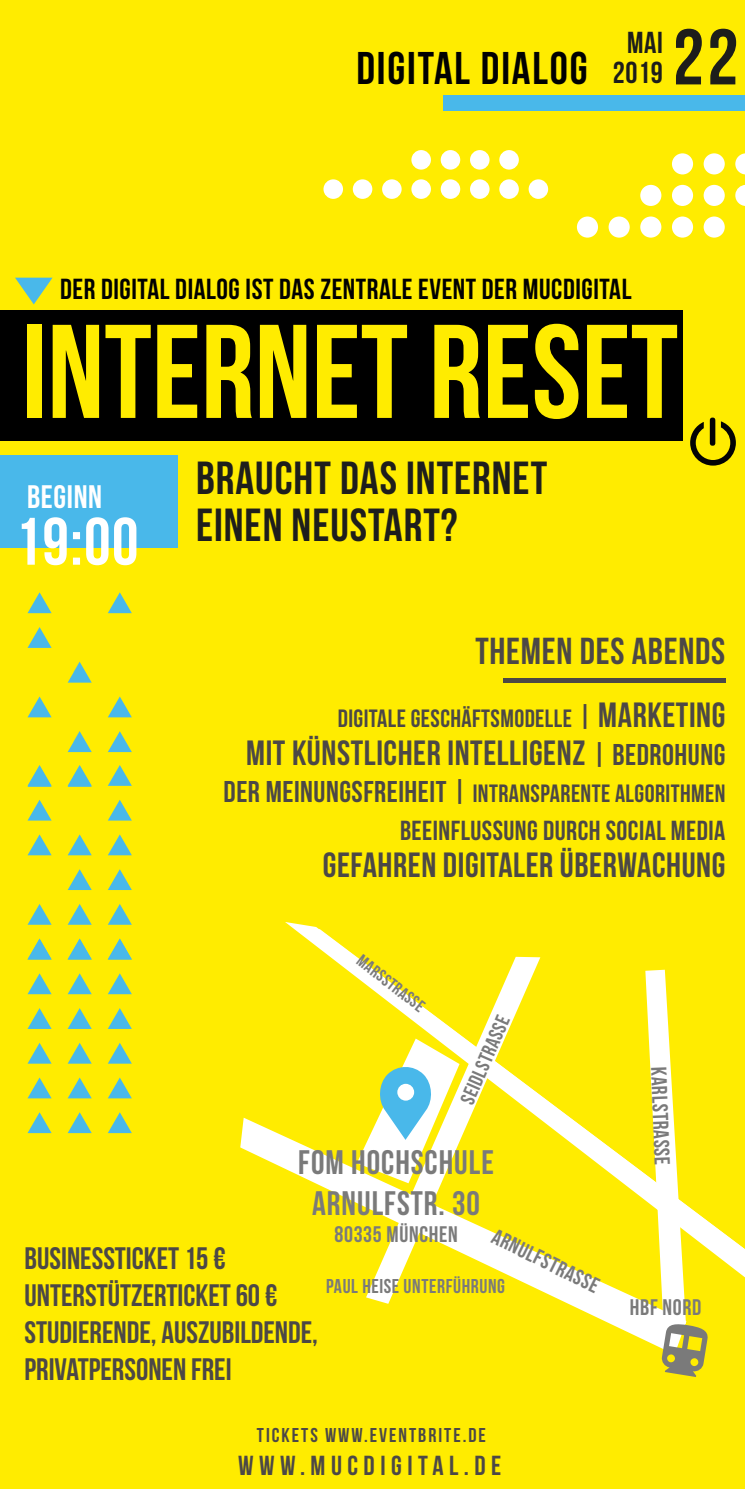
<style>
.page{position:relative;width:745px;height:1489px;background:#fff}
.page>*{position:absolute;margin:0;border:0;box-sizing:border-box;transform-origin:0 0}
.t1{font:133px "Bebas Neue";color:#ffec00}
.t2{font:78.75px "Bebas Neue";color:#1d1d1b}
.t3{font:67px "Bebas Neue";color:#fff}
.t4{font:46.25px/47.5px "Bebas Neue";letter-spacing:.02em;color:#1e1e1c}
.t5{font:45.75px "Bebas Neue";letter-spacing:.04em;color:#010101}
.t6{font:37.5px "Bebas Neue";letter-spacing:.02em;color:#4c4846}
.t7{font:35px "Bebas Neue";letter-spacing:.015em;color:#4c4846}
.t8{font:34px/40.8px "Bebas Neue";letter-spacing:.03em;color:#7a7a7a;text-align:center}
.t9{font:32.5px "Bebas Neue";letter-spacing:.02em;color:#fff}
.t10{font:31px/37.2px "Bebas Neue";color:#4c4846}
.t11{font:30.25px/30.2px "Bebas Neue";letter-spacing:.02em;color:#1d1d1b;text-align:center}
.t12{font:29px "Bebas Neue";letter-spacing:.02em;color:#010101}
.t13{font:27.5px "Bebas Neue";letter-spacing:.015em;color:#4c4846}
.t14{font:27.5px "Bebas Neue";letter-spacing:.2em;color:#4c4846}
.t15{font:25px "Bebas Neue";letter-spacing:.015em;color:#4c4846}
.t16{font:22.5px "Bebas Neue";letter-spacing:.03em;color:#7a7a7a}
.t17{font:21.75px "Bebas Neue";color:#7a7a7a}
.t18{font:20.25px "Bebas Neue";color:#7a7a7a}
.t19{font:20px "Bebas Neue";letter-spacing:.1em;color:#4c4846}
.t20{font:20px "Bebas Neue";letter-spacing:.03em;color:#7a7a7a}
.t21{font:17.25px "Bebas Neue";color:#7a7a7a}
.s1{font-size:30px}
.s2{font-size:35px}
</style>
<div class="page">
<div style="left:0;top:0;width:744px;height:1488px;background:#ffec00"></div>
<div style="left:0;top:310px;width:682px;height:130px;background:#000"></div>
<div style="left:0;top:455px;width:178px;height:93px;background:#49b8ea"></div>
<svg style="left:15px;top:278px;width:37px;height:26px"></svg>
<div style="left:442px;top:95px;width:302px;height:15px;background:#49b8ea"></div>
<div style="left:528px;top:179px;width:20px;height:20px;background:#fff;border-radius:50%"></div>
<div style="left:499px;top:179px;width:19px;height:20px;background:#fff;border-radius:50%"></div>
<div style="left:469px;top:179px;width:20px;height:20px;background:#fff;border-radius:50%"></div>
<div style="left:440px;top:179px;width:20px;height:20px;background:#fff;border-radius:50%"></div>
<div style="left:411px;top:179px;width:19px;height:20px;background:#fff;border-radius:50%"></div>
<div style="left:382px;top:179px;width:19px;height:20px;background:#fff;border-radius:50%"></div>
<div style="left:352px;top:179px;width:20px;height:20px;background:#fff;border-radius:50%"></div>
<div style="left:323px;top:179px;width:20px;height:20px;background:#fff;border-radius:50%"></div>
<div style="left:499px;top:150px;width:19px;height:20px;background:#fff;border-radius:50%"></div>
<div style="left:469px;top:150px;width:20px;height:20px;background:#fff;border-radius:50%"></div>
<div style="left:440px;top:150px;width:20px;height:20px;background:#fff;border-radius:50%"></div>
<div style="left:411px;top:150px;width:19px;height:20px;background:#fff;border-radius:50%"></div>
<div style="left:703px;top:216px;width:21px;height:22px;background:#fff;border-radius:50%"></div>
<div style="left:671px;top:216px;width:21px;height:22px;background:#fff;border-radius:50%"></div>
<div style="left:671px;top:153px;width:21px;height:21px;background:#fff;border-radius:50%"></div>
<div style="left:640px;top:216px;width:21px;height:22px;background:#fff;border-radius:50%"></div>
<div style="left:608px;top:216px;width:21px;height:22px;background:#fff;border-radius:50%"></div>
<div style="left:576px;top:216px;width:21px;height:22px;background:#fff;border-radius:50%"></div>
<svg style="left:734px;top:185px;width:10px;height:21px"></svg>
<svg style="left:734px;top:153px;width:10px;height:21px"></svg>
<div style="left:703px;top:185px;width:21px;height:21px;background:#fff;border-radius:50%"></div>
<div style="left:703px;top:153px;width:21px;height:21px;background:#fff;border-radius:50%"></div>
<div style="left:671px;top:185px;width:21px;height:21px;background:#fff;border-radius:50%"></div>
<div style="left:640px;top:185px;width:21px;height:21px;background:#fff;border-radius:50%"></div>
<svg style="left:240px;top:1117px;width:405px;height:237px;background:#ffee21"></svg>
<svg style="left:285px;top:921px;width:459px;height:357px;fill:#ffec00"></svg>
<svg style="left:356px;top:1038px;width:103px;height:145px"></svg>
<svg style="left:645px;top:969px;width:63px;height:407px"></svg>
<svg style="left:28px;top:973px;width:24px;height:21px"></svg>
<svg style="left:28px;top:1008px;width:24px;height:20px"></svg>
<svg style="left:68px;top:973px;width:24px;height:21px"></svg>
<svg style="left:68px;top:1008px;width:24px;height:20px"></svg>
<svg style="left:28px;top:1042px;width:24px;height:21px"></svg>
<svg style="left:28px;top:1077px;width:24px;height:21px"></svg>
<svg style="left:28px;top:1112px;width:24px;height:21px"></svg>
<svg style="left:68px;top:1042px;width:24px;height:21px"></svg>
<svg style="left:68px;top:1077px;width:24px;height:21px"></svg>
<svg style="left:68px;top:1112px;width:24px;height:21px"></svg>
<svg style="left:108px;top:973px;width:24px;height:21px"></svg>
<svg style="left:108px;top:1008px;width:24px;height:20px"></svg>
<svg style="left:108px;top:1042px;width:24px;height:21px"></svg>
<svg style="left:108px;top:1077px;width:24px;height:21px"></svg>
<svg style="left:108px;top:1112px;width:24px;height:21px"></svg>
<svg style="left:28px;top:799px;width:24px;height:21px"></svg>
<svg style="left:28px;top:834px;width:24px;height:21px"></svg>
<svg style="left:68px;top:834px;width:24px;height:21px"></svg>
<svg style="left:28px;top:903px;width:24px;height:21px"></svg>
<svg style="left:28px;top:938px;width:24px;height:21px"></svg>
<svg style="left:68px;top:869px;width:24px;height:21px"></svg>
<svg style="left:68px;top:903px;width:24px;height:21px"></svg>
<svg style="left:68px;top:938px;width:24px;height:21px"></svg>
<svg style="left:108px;top:765px;width:24px;height:20px"></svg>
<svg style="left:108px;top:799px;width:24px;height:21px"></svg>
<svg style="left:108px;top:834px;width:24px;height:21px"></svg>
<svg style="left:108px;top:869px;width:24px;height:21px"></svg>
<svg style="left:108px;top:903px;width:24px;height:21px"></svg>
<svg style="left:108px;top:938px;width:24px;height:21px"></svg>
<svg style="left:28px;top:592px;width:24px;height:21px"></svg>
<svg style="left:28px;top:627px;width:24px;height:21px"></svg>
<svg style="left:68px;top:661px;width:24px;height:21px"></svg>
<svg style="left:28px;top:696px;width:24px;height:21px"></svg>
<svg style="left:28px;top:765px;width:24px;height:21px"></svg>
<svg style="left:68px;top:731px;width:24px;height:21px"></svg>
<svg style="left:68px;top:765px;width:24px;height:21px"></svg>
<svg style="left:108px;top:592px;width:24px;height:21px"></svg>
<svg style="left:108px;top:696px;width:24px;height:21px"></svg>
<svg style="left:108px;top:731px;width:24px;height:21px"></svg>
<div style="left:502px;top:678px;width:223px;height:5px;background:#4c4846"></div>
<svg style="left:689px;top:421px;width:46px;height:44px;background:#ab9f01"></svg>
<div style="left:709px;top:417px;width:5px;height:28px;background:#030304;border-radius:3px"></div>
<h3 class="t5" style="left:356px;top:43px;width:233px">DIGITAL DIALOG</h3>
<p class="t11" style="left:612px;top:27px;width:51px">MAI<br>2019</p>
<h2 class="t2" style="left:672px;top:14px;width:67px">22</h2>
<p class="t12" style="left:60px;top:273px;width:572px">DER DIGITAL DIALOG IST DAS ZENTRALE EVENT DER MUCDIGITAL</p>
<h1 class="t1" style="left:22px;top:299px;width:657px">INTERNET RESET</h1>
<p class="t9" style="left:27px;top:478px;width:77px">BEGINN</p>
<h3 class="t3" style="left:14px;top:505px;width:125px">19:00</h3>
<h3 class="t4" style="left:196px;top:453px;width:352px">BRAUCHT DAS INTERNET<br>EINEN NEUSTART?</h3>
<p class="t6" style="left:475px;top:630px;width:251px">THEMEN DES ABENDS</p>
<p class="t15" style="left:337px;top:705px;width:389px">DIGITALE GESCHÄFTSMODELLE <span class="s1">|</span> <span class="s2">MARKETING</span></p>
<p class="t7" style="left:246px;top:733px;width:480px">MIT KÜNSTLICHER INTELLIGENZ <span class="s1">| BEDROHUNG</span></p>
<p class="t15" style="left:223px;top:780px;width:503px"><span class="s1">DER MEINUNGSFREIHEIT |</span> INTRANSPARENTE ALGORITHMEN</p>
<p class="t13" style="left:400px;top:815px;width:327px">BEEINFLUSSUNG DURCH SOCIAL MEDIA</p>
<p class="t7" style="left:322px;top:846px;width:404px">GEFAHREN DIGITALER ÜBERWACHUNG</p>
<p class="t21" style="left:365px;top:950px;width:82px;rotate:38deg">MARSSTRASSE</p>
<p class="t18" style="left:455px;top:1098px;width:96px;rotate:-66deg">SEIDLSTRASSE</p>
<p class="t8" style="left:298px;top:1141px;width:197px">FOM HOCHSCHULE<br>ARNULFSTR. 30</p>
<p class="t16" style="left:334px;top:1221px;width:125px">80335 MÜNCHEN</p>
<p class="t17" style="left:498px;top:1224px;width:118px;rotate:26deg">ARNULFSTRASSE</p>
<p class="t10" style="left:25px;top:1238px;width:295px">BUSINESSTICKET 15 €<br>UNTERSTÜTZERTICKET 60 €<br>STUDIERENDE, AUSZUBILDENDE,<br>PRIVATPERSONEN FREI</p>
<p class="t20" style="left:326px;top:1275px;width:180px">PAUL HEISE UNTERFÜHRUNG</p>
<p class="t19" style="left:257px;top:1424px;width:230px">TICKETS WWW.EVENTBRITE.DE</p>
<p class="t14" style="left:238px;top:1450px;width:265px">WWW.MUCDIGITAL.DE</p>
<p class="t17" style="left:670px;top:1066px;width:99px;rotate:88deg">KARLSTRAßE</p>
<p class="t16" style="left:629px;top:1294px;width:73px">HBF NORD</p>
</div>
